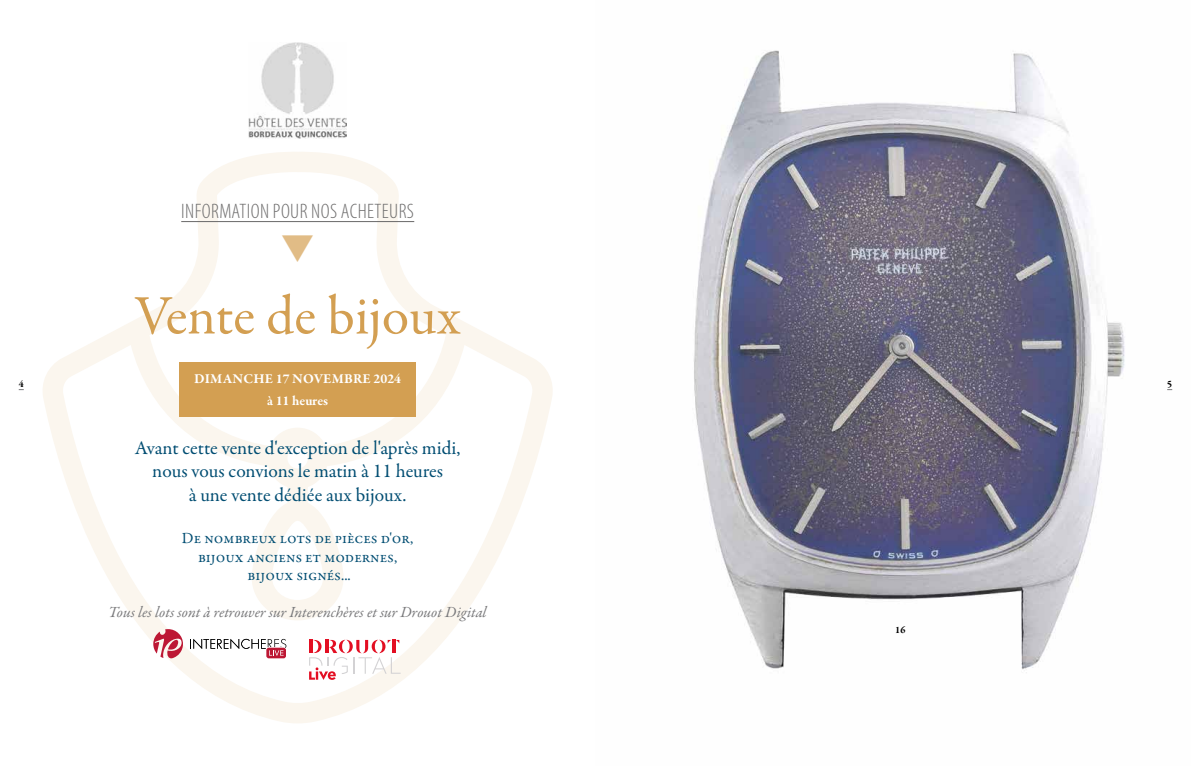
<style>
.page{position:relative;width:1191px;height:766px;background:#fff}
.page>*{position:absolute;margin:0;border:0;box-sizing:border-box;transform-origin:0 0}
.t1{font:56px "Garamond Premr Pro";color:#d39f52}
.t2{font:300 condensed 21px "Myriad Pro";letter-spacing:.02em;color:#706f6f}
.t3{font:19.5px/23.4px "Garamond Premr Pro";color:#004d72;text-align:center}
.t4{font:15.6px/18.7px "Garamond Premr Pro";color:#004d72;text-align:center}
.t5{font:italic 15.6px "Garamond Premr Pro";letter-spacing:-.005em;color:#7a7a7c}
.t6{font:700 13.8px/22.1px "Garamond Premr Pro";letter-spacing:.01em;color:#fff;text-align:center}
.t7{font:700 10px "Garamond Premr Pro";color:#000}
</style>
<div class="page">
<svg style="left:43px;top:152px;width:510px;height:571px"></svg>
<img style="left:248px;top:43px;width:98px;height:95px">
<img style="left:693px;top:50px;width:480px;height:623px">
<hr style="left:181px;top:221px;width:233px;height:1px;background:#706f6f">
<div style="left:179px;top:361px;width:237px;height:55px;background:#d39f52"></div>
<svg style="left:309px;top:639px;width:91px;height:40px"></svg>
<svg style="left:153px;top:629px;width:30px;height:29px"></svg>
<svg style="left:266px;top:647px;width:20px;height:11px"></svg>
<svg style="left:190px;top:638px;width:96px;height:17px"></svg>
<svg style="left:282px;top:235px;width:31px;height:27px"></svg>
<p class="t2" style="left:181px;top:199px;width:234px">INFORMATION POUR NOS ACHETEURS</p>
<h1 class="t1" style="left:135px;top:282px;width:328px">Vente de bijoux</h1>
<p class="t6" style="left:194px;top:367px;width:209px">DIMANCHE 17 NOVEMBRE 2024 à 11 heures</p>
<p class="t3" style="left:135px;top:436px;width:327px">Avant cette vente d'exception de l'après midi, nous vous convions le matin à 11 heures<br>à une vente dédiée aux bijoux.</p>
<p class="t4" style="left:182px;top:529px;width:233px">De nombreux lots de pièces d'or, bijoux anciens et modernes, bijoux signés...</p>
<p class="t5" style="left:109px;top:602px;width:379px">Tous les lots sont à retrouver sur Interenchères et sur Drouot Digital</p>
<p class="t7" style="left:19px;top:377px;width:7px">4</p>
<p class="t7" style="left:1167px;top:377px;width:7px">5</p>
<p class="t7" style="left:895px;top:624px;width:12px">16</p>
</div>
